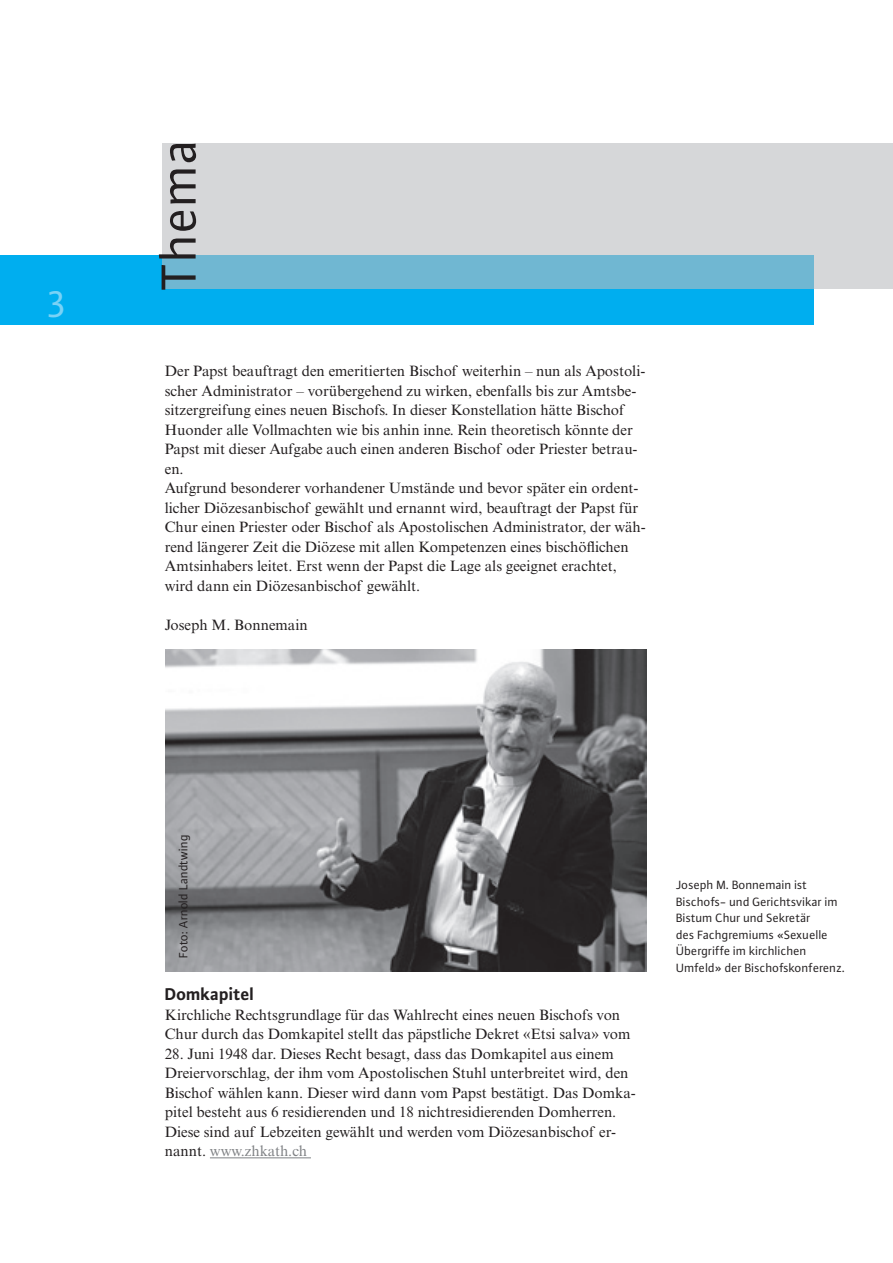
<style>
.page{position:relative;width:893px;height:1263px;background:#fff}
.page>*{position:absolute;margin:0;border:0;box-sizing:border-box;transform-origin:0 0}
.t1{font:52.5px "Plus Sans Pro";letter-spacing:.01em;color:#231f20}
.t2{font:39px "Plus Sans Pro";color:#79d2f6}
.Lead{font:700 18px "Plus Sans Pro";color:#231f20}
.Grundtext{font:15px/19.5px "Times New Roman MT Std";color:#231f20}
.Bildlegende{font:12.75px/16.5px "Plus Sans Pro";color:#231f20}
.s1{color:#808285}
</style>
<div class="page">
<div style="left:0;top:255px;width:814px;height:70px;background:#00aeef"></div>
<svg style="left:162px;top:144px;width:731px;height:145px;background:#c0d0d7"></svg>
<img style="left:166px;top:649px;width:480px;height:322px">
<hr style="left:210px;top:1157px;width:101px;height:1px;background:#808285">
<h2 class="t2" style="left:49px;top:271px;width:18px">3</h2>
<p class="t1" style="left:143px;top:290px;width:153px;rotate:-90deg">Thema</p>
<p class="Grundtext" style="left:165px;top:361px;width:482px">Der Papst beauftragt den emeritierten Bischof weiterhin – nun als Apostoli&shy;scher Administrator – vorübergehend zu wirken, ebenfalls bis zur Amtsbe&shy;sitzergreifung eines neuen Bischofs. In dieser Konstellation hätte Bischof Huonder alle Vollmachten wie bis anhin inne. Rein theoretisch könnte der Papst mit dieser Aufgabe auch einen anderen Bischof oder Priester betrau&shy;en.</p>
<p class="Grundtext" style="left:165px;top:478px;width:482px">Aufgrund besonderer vorhandener Umstände und bevor später ein ordent&shy;licher Diözesanbischof gewählt und ernannt wird, beauftragt der Papst für Chur einen Priester oder Bischof als Apostolischen Administrator, der wäh&shy;rend längerer Zeit die Diözese mit allen Kompetenzen eines bischöflichen Amtsinhabers leitet. Erst wenn der Papst die Lage als geeignet erachtet, wird dann ein Diözesanbischof gewählt.</p>
<p class="Grundtext" style="left:165px;top:615px;width:144px">Joseph M. Bonnemain</p>
<p class="Bildlegende" style="left:174px;top:958px;width:125px;rotate:-90deg">Foto: Arnold Landtwing</p>
<p class="Lead" style="left:165px;top:981px;width:91px">Domkapitel</p>
<p class="Grundtext" style="left:165px;top:1005px;width:467px">Kirchliche Rechtsgrundlage für das Wahlrecht eines neuen Bischofs von<br>Chur durch das Domkapitel stellt das päpstliche Dekret «Etsi salva» vom</p>
<p class="Grundtext" style="left:165px;top:1044px;width:473px">28. Juni 1948 dar. Dieses Recht besagt, dass das Domkapitel aus einem Dreiervorschlag, der ihm vom Apostolischen Stuhl unterbreitet wird, den Bischof wählen kann. Dieser wird dann vom Papst bestätigt. Das Domka&shy;pitel besteht aus 6 residierenden und 18 nichtresidierenden Domherren.<br>Diese sind auf Lebzeiten gewählt und werden vom Diözesanbischof er&shy;nannt. <span class="s1">www.zhkath.ch</span></p>
<p class="Bildlegende" style="left:676px;top:876px;width:171px">Joseph M. Bonnemain ist<br>Bischofs- und Gerichtsvikar im<br>Bistum Chur und Sekretär<br>des Fachgremiums «Sexuelle<br>Übergriffe im kirchlichen<br>Umfeld» der Bischofskonferenz.</p>
</div>
